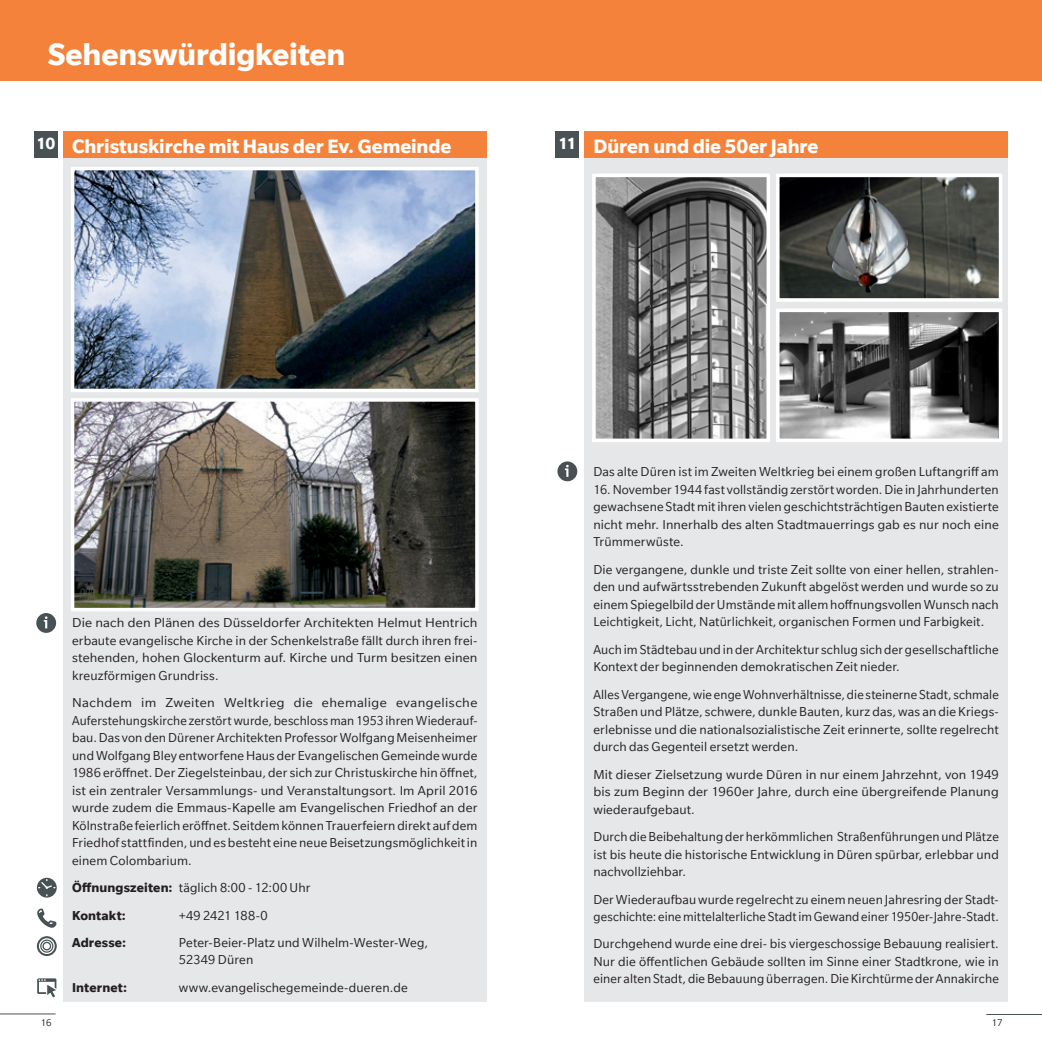
<style>
.page{position:relative;width:1042px;height:1042px;background:#fff}
.page>*{position:absolute;margin:0;border:0;box-sizing:border-box;transform-origin:0 0}
.t1{font:700 33.25px "Slate";letter-spacing:-.005em;color:#fff}
.t2{font:700 21px "Slate";letter-spacing:-.005em;color:#fff}
.t3{font:700 17.5px "Slate";color:#fff}
.t4{font:14px/17.5px "Slate";letter-spacing:.01em;color:#231f20;text-align:justify}
.t5{font:14px/17.5px "Slate";letter-spacing:.01em;color:#231f20;text-align:justify;scale:1.05 1}
.t6{font:14px/17.5px "Slate";letter-spacing:.01em;color:#231f20;text-align:justify;scale:.96 1}
.t7{font:700 14px "Slate";letter-spacing:.01em;color:#231f20}
.t8{font:10.5px "Slate";color:#231f20}
.s1{font-weight:700}
</style>
<div class="page">
<hr style="left:0;top:1013px;width:56px;height:1px;background:#485255">
<hr style="left:986px;top:1014px;width:56px;height:1px;background:#485255">
<div style="left:0;top:0;width:1042px;height:80px;background:#f4823b"></div>
<div style="left:63px;top:131px;width:423px;height:871px;background:#e6e7e9"></div>
<div style="left:63px;top:131px;width:423px;height:27px;background:#f4823b"></div>
<div style="left:34px;top:131px;width:24px;height:27px;background:#485255"></div>
<img style="left:76px;top:172px;width:398px;height:215px">
<div style="left:71px;top:167px;width:408px;height:225px;border:4px solid #fff"></div>
<img style="left:76px;top:403px;width:398px;height:203px">
<div style="left:71px;top:398px;width:408px;height:213px;border:4px solid #fff"></div>
<div style="left:36px;top:613px;width:20px;height:20px;background:#485255;border-radius:50%"></div>
<svg style="left:44px;top:616px;width:4px;height:12px"></svg>
<div style="left:557px;top:461px;width:20px;height:20px;background:#485255;border-radius:50%"></div>
<svg style="left:565px;top:465px;width:4px;height:12px"></svg>
<div style="left:37px;top:878px;width:20px;height:19px;background:#485255;border-radius:50%"></div>
<svg style="left:39px;top:879px;width:16px;height:10px"></svg>
<svg style="left:37px;top:936px;width:20px;height:20px"></svg>
<div style="left:39px;top:938px;width:16px;height:16px;border:1px solid #fff;border-radius:50%"></div>
<svg style="left:44px;top:943px;width:6px;height:6px"></svg>
<div style="left:42px;top:941px;width:10px;height:10px;border:1px solid #fff;border-radius:50%"></div>
<svg style="left:37px;top:978px;width:19px;height:19px"></svg>
<svg style="left:37px;top:908px;width:19px;height:20px"></svg>
<div style="left:584px;top:131px;width:423px;height:871px;background:#e6e7e9"></div>
<div style="left:584px;top:131px;width:423px;height:27px;background:#f4823b"></div>
<div style="left:555px;top:131px;width:24px;height:27px;background:#485255"></div>
<img style="left:597px;top:179px;width:168px;height:258px">
<div style="left:592px;top:174px;width:178px;height:268px;border:4px solid #fff"></div>
<img style="left:781px;top:179px;width:216px;height:118px">
<div style="left:776px;top:174px;width:226px;height:128px;border:4px solid #fff"></div>
<img style="left:781px;top:314px;width:216px;height:123px">
<div style="left:776px;top:309px;width:226px;height:133px;border:4px solid #fff"></div>
<p class="t1" style="left:48px;top:35px;width:299px">Sehenswürdigkeiten</p>
<p class="t3" style="left:36px;top:134px;width:21px">10</p>
<p class="t2" style="left:72px;top:135px;width:381px">Christuskirche mit Haus der Ev. Gemeinde</p>
<p class="t3" style="left:558px;top:134px;width:20px">11</p>
<p class="t2" style="left:593px;top:135px;width:227px">Düren und die 50er Jahre</p>
<p class="t5" style="left:72px;top:614px;width:388px">Die nach den Plänen des Düsseldorfer Architekten Helmut Hentrich erbaute evangelische Kirche in der Schenkelstraße fällt durch ihren frei&shy;stehenden, hohen Glockenturm auf. Kirche und Turm besitzen einen kreuzförmigen Grundriss.</p>
<p class="t5" style="left:72px;top:694px;width:388px">Nachdem im Zweiten Weltkrieg die ehemalige evangelische Auferstehungskirche zerstört wurde, beschloss man 1953 ihren Wiederauf&shy;bau. Das von den Dürener Architekten Professor Wolfgang Meisenheimer und Wolfgang Bley entworfene Haus der Evangelischen Gemeinde wurde 1986 eröffnet. Der Ziegelsteinbau, der sich zur Christuskirche hin öffnet, ist ein zentraler Versammlungs- und Veranstaltungsort. Im April 2016 wurde zudem die Emmaus-Kapelle am Evangelischen Friedhof an der Kölnstraße feierlich eröffnet. Seitdem können Trauerfeiern direkt auf dem Friedhof stattfinden, und es besteht eine neue Beisetzungsmöglichkeit in einem Colombarium.</p>
<p class="t4" style="left:72px;top:879px;width:240px"><span class="s1">Öffnungszeiten:</span> täglich 8:00 - 12:00 Uhr</p>
<p class="t7" style="left:72px;top:907px;width:55px">Kontakt:</p>
<p class="t4" style="left:179px;top:906px;width:90px">+49 2421 188-0</p>
<p class="t7" style="left:72px;top:935px;width:56px">Adresse:</p>
<p class="t4" style="left:179px;top:933px;width:251px">Peter-Beier-Platz und Wilhelm-Wester-Weg,<br>52349 Düren</p>
<p class="t7" style="left:72px;top:979px;width:57px">Internet:</p>
<p class="t4" style="left:179px;top:978px;width:230px">www.evangelischegemeinde-dueren.de</p>
<p class="t4" style="left:593px;top:463px;width:407px">Das alte Düren ist im Zweiten Weltkrieg bei einem großen Luftangriff am</p>
<p class="t4" style="left:593px;top:481px;width:407px">16. November 1944 fast vollständig zerstört worden. Die in Jahrhunderten gewachsene Stadt mit ihren vielen geschichtsträchtigen Bauten existierte nicht mehr. Innerhalb des alten Stadtmauerrings gab es nur noch eine Trümmerwüste.</p>
<p class="t4" style="left:593px;top:560px;width:407px">Die vergangene, dunkle und triste Zeit sollte von einer hellen, strahlen&shy;den und aufwärtsstrebenden Zukunft abgelöst werden und wurde so zu einem Spiegelbild der Umstände mit allem hoffnungsvollen Wunsch nach Leichtigkeit, Licht, Natürlichkeit, organischen Formen und Farbigkeit.</p>
<p class="t4" style="left:593px;top:640px;width:407px">Auch im Städtebau und in der Architektur schlug sich der gesellschaftliche<br>Kontext der beginnenden demokratischen Zeit nieder.</p>
<p class="t6" style="left:593px;top:685px;width:424px">Alles Vergangene, wie enge Wohnverhältnisse, die steinerne Stadt, schmale Straßen und Plätze, schwere, dunkle Bauten, kurz das, was an die Kriegs&shy;erlebnisse und die nationalsozialistische Zeit erinnerte, sollte regelrecht durch das Gegenteil ersetzt werden.</p>
<p class="t4" style="left:593px;top:765px;width:407px">Mit dieser Zielsetzung wurde Düren in nur einem Jahrzehnt, von 1949 bis zum Beginn der 1960er Jahre, durch eine übergreifende Planung wiederaufgebaut.</p>
<p class="t4" style="left:593px;top:828px;width:407px">Durch die Beibehaltung der herkömmlichen Straßenführungen und Plätze ist bis heute die historische Entwicklung in Düren spürbar, erlebbar und nachvollziehbar.</p>
<p class="t4" style="left:593px;top:890px;width:407px">Der Wiederaufbau wurde regelrecht zu einem neuen Jahresring der Stadt&shy;geschichte: eine mittelalterliche Stadt im Gewand einer 1950er-Jahre-Stadt.</p>
<p class="t4" style="left:593px;top:935px;width:407px">Durchgehend wurde eine drei- bis viergeschossige Bebauung realisiert.<br>Nur die öffentlichen Gebäude sollten im Sinne einer Stadtkrone, wie in einer alten Stadt, die Bebauung überragen. Die Kirchtürme der Annakirche</p>
<p class="t8" style="left:41px;top:1017px;width:12px">16</p>
<p class="t8" style="left:992px;top:1017px;width:12px">17</p>
</div>
